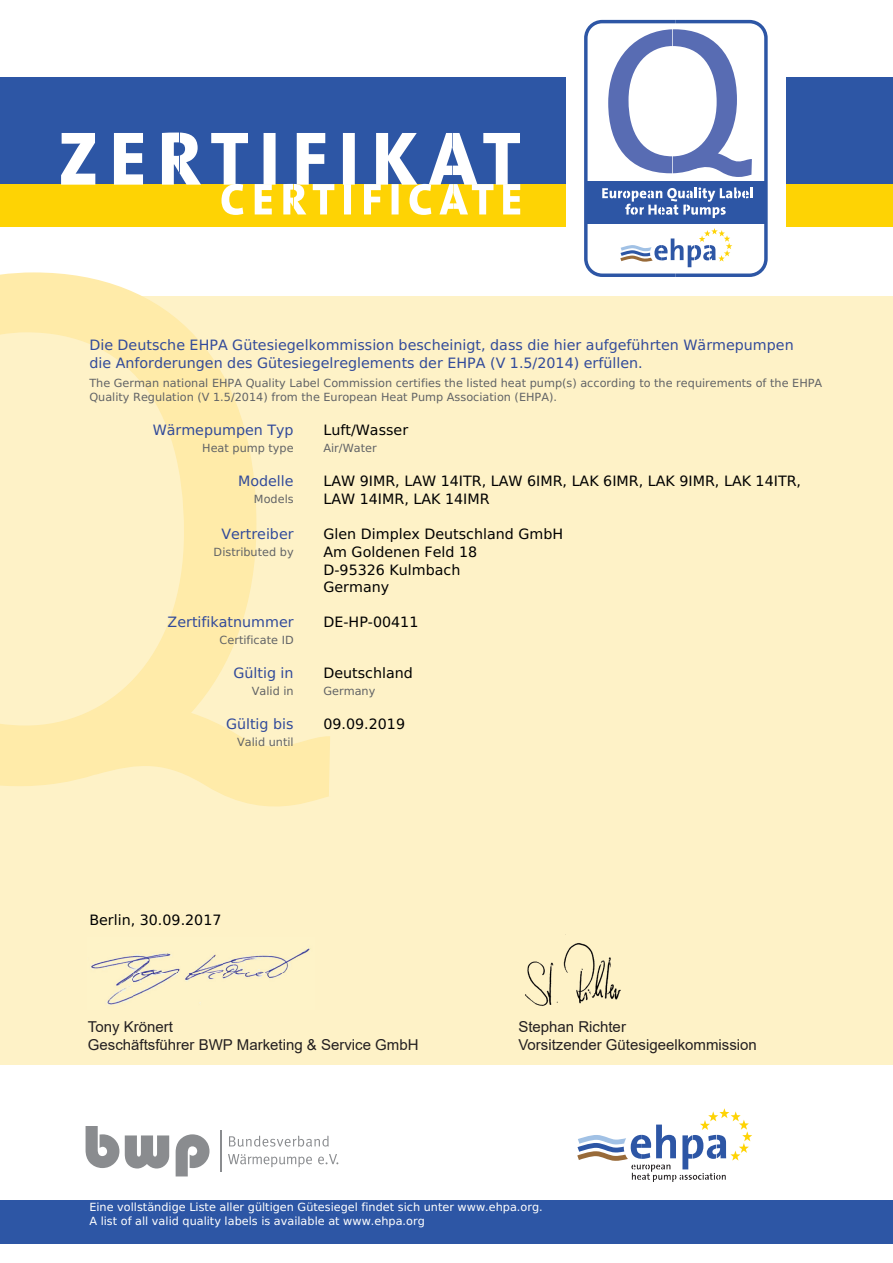
<style>
.page{position:relative;width:893px;height:1263px;background:#fff}
.page>*{position:absolute;margin:0;border:0;box-sizing:border-box;transform-origin:0 0}
.t1{font:15px/18px "Arial";color:#231f20}
.t2{font:14.25px/17.9px "DejaVu Sans";color:#314a9a}
.t3{font:14.25px/17.9px "DejaVu Sans";color:#000}
.t4{font:11.25px/14.1px "DejaVu Sans";color:#616366}
.t5{font:11.25px/14.1px "DejaVu Sans";color:#fff}
</style>
<div class="page">
<div style="left:0;top:296px;width:893px;height:768px;background:#fef2c7"></div>
<svg style="left:0;top:272px;width:330px;height:535px"></svg>
<div style="left:0;top:184px;width:565px;height:42px;background:#fed304"></div>
<div style="left:787px;top:184px;width:106px;height:42px;background:#fed304"></div>
<div style="left:0;top:77px;width:565px;height:107px;background:#2d56a5"></div>
<div style="left:0;top:1200px;width:893px;height:44px;background:#2d56a5"></div>
<div style="left:787px;top:77px;width:106px;height:107px;background:#2d56a5"></div>
<svg style="left:584px;top:20px;width:184px;height:257px"></svg>
<svg style="left:577px;top:1108px;width:175px;height:74px"></svg>
<svg style="left:61px;top:133px;width:459px;height:82px"></svg>
<svg style="left:86px;top:1126px;width:33px;height:42px"></svg>
<svg style="left:125px;top:1135px;width:44px;height:33px"></svg>
<svg style="left:176px;top:1134px;width:33px;height:42px"></svg>
<hr style="left:220px;top:1130px;width:2px;height:41px;background:#8a8c8f">
<svg style="left:228px;top:1154px;width:110px;height:13px"></svg>
<svg style="left:229px;top:1135px;width:100px;height:12px"></svg>
<img style="left:90px;top:948px;width:220px;height:58px">
<img style="left:525px;top:934px;width:96px;height:72px">
<p class="t2" style="left:89px;top:336px;width:706px">Die Deutsche EHPA Gütesiegelkommission bescheinigt, dass die hier aufgeführten Wärmepumpen die Anforderungen des Gütesiegelreglements der EHPA (V 1.5/2014) erfüllen.</p>
<p class="t4" style="left:89px;top:376px;width:734px">The German national EHPA Quality Label Commission certifies the listed heat pump(s) according to the requirements of the EHPA<br>Quality Regulation (V 1.5/2014) from the European Heat Pump Association (EHPA).</p>
<p class="t2" style="left:153px;top:421px;width:142px">Wärmepumpen Typ</p>
<p class="t4" style="left:202px;top:441px;width:93px">Heat pump type</p>
<p class="t3" style="left:323px;top:421px;width:86px">Luft/Wasser</p>
<p class="t4" style="left:323px;top:441px;width:55px">Air/Water</p>
<p class="t2" style="left:238px;top:472px;width:57px">Modelle</p>
<p class="t4" style="left:254px;top:492px;width:41px">Models</p>
<p class="t3" style="left:323px;top:472px;width:479px">LAW 9IMR, LAW 14ITR, LAW 6IMR, LAK 6IMR, LAK 9IMR, LAK 14ITR,<br>LAW 14IMR, LAK 14IMR</p>
<p class="t2" style="left:221px;top:525px;width:74px">Vertreiber</p>
<p class="t4" style="left:214px;top:545px;width:82px">Distributed by</p>
<p class="t3" style="left:323px;top:525px;width:241px">Glen Dimplex Deutschland GmbH<br>Am Goldenen Feld 18<br>D-95326 Kulmbach<br>Germany</p>
<p class="t2" style="left:168px;top:613px;width:128px">Zertifikatnummer</p>
<p class="t4" style="left:220px;top:633px;width:76px">Certificate ID</p>
<p class="t3" style="left:323px;top:613px;width:96px">DE-HP-00411</p>
<p class="t2" style="left:233px;top:664px;width:62px">Gültig in</p>
<p class="t4" style="left:252px;top:684px;width:43px">Valid in</p>
<p class="t3" style="left:323px;top:664px;width:91px">Deutschland</p>
<p class="t4" style="left:323px;top:684px;width:53px">Germany</p>
<p class="t2" style="left:226px;top:715px;width:69px">Gültig bis</p>
<p class="t4" style="left:237px;top:735px;width:58px">Valid until</p>
<p class="t3" style="left:323px;top:715px;width:83px">09.09.2019</p>
<p class="t3" style="left:89px;top:911px;width:134px">Berlin, 30.09.2017</p>
<h1 class="t1" style="left:88px;top:1017px;width:332px">Tony Krönert<br>Geschäftsführer BWP Marketing &amp; Service GmbH</h1>
<h1 class="t1" style="left:518px;top:1017px;width:240px">Stephan Richter<br>Vorsitzender Gütesigeelkommission</h1>
<p class="t5" style="left:89px;top:1200px;width:455px">Eine vollständige Liste aller gültigen Gütesiegel findet sich unter www.ehpa.org.<br>A list of all valid quality labels is available at www.ehpa.org</p>
</div>
